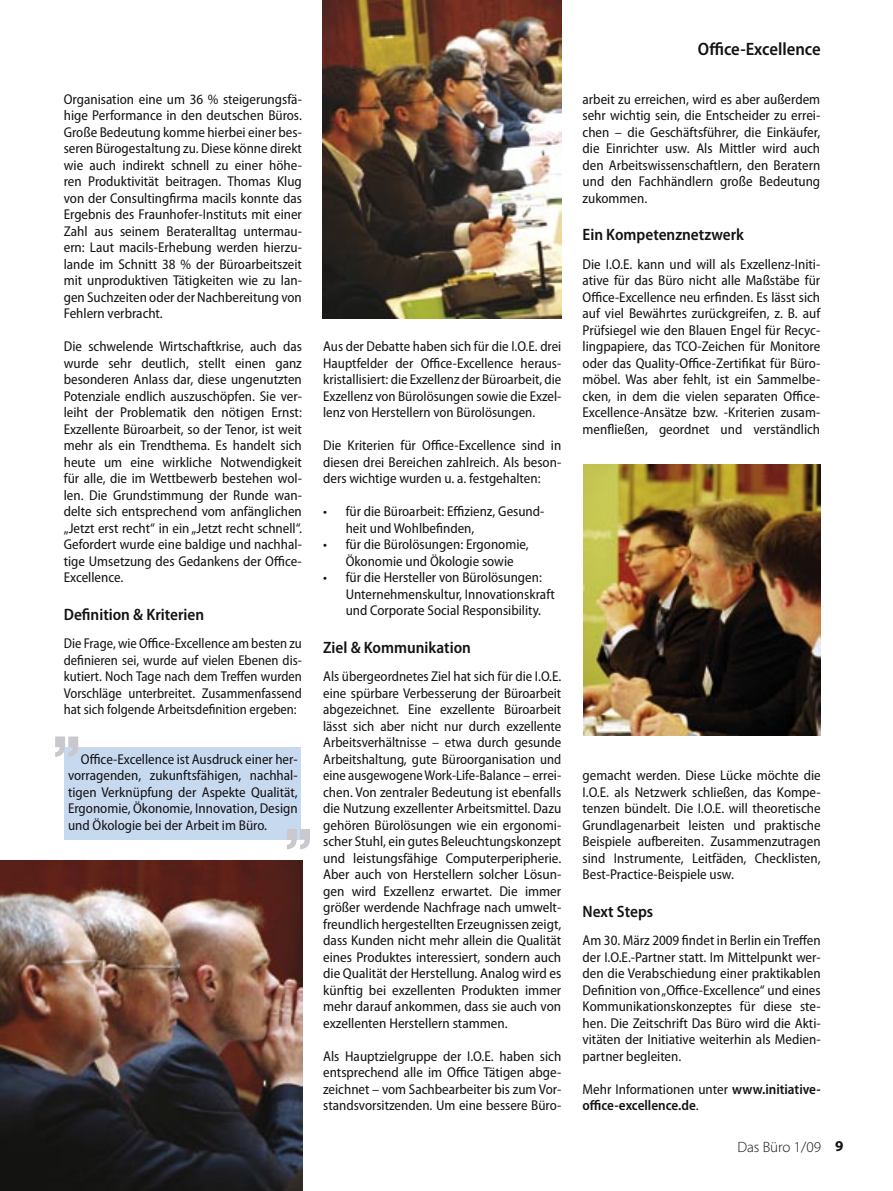
<style>
.page{position:relative;width:893px;height:1191px;background:#fff}
.page>*{position:absolute;margin:0;border:0;box-sizing:border-box;transform-origin:0 0}
.t1{font:900 54px "Helvetica Neue";color:#c9c9cd}
.kolumnenkopf{font:600 semi-condensed 18px "Myriad Pro";color:#141215}
.ZÜ_1{font:600 semi-condensed 16.5px "Myriad Pro";color:#141215}
.t2{font:300 15px "Myriad Pro";color:#141215}
.t3{font:700 15px "Myriad Pro";color:#141215}
.FT_1{font:semi-condensed 14.25px/16.5px "Myriad Pro";color:#141215;text-align:justify}
.FT_1-2{font:600 semi-condensed 14.25px/16.5px "Myriad Pro";color:#141215}
.s1{font-weight:400}
</style>
<div class="page">
<div style="left:65px;top:747px;width:236px;height:92px;background:#c7d9ef"></div>
<img style="left:0;top:860px;width:303px;height:331px">
<img style="left:583px;top:465px;width:238px;height:270px">
<img style="left:322px;top:0;width:239px;height:318px">
<p class="FT_1" style="left:64px;top:90px;width:240px">Organisation eine um 36 % steigerungsfä&shy;hige Performance in den deutschen Büros.<br>Große Bedeutung komme hierbei einer bes&shy;seren Bürogestaltung zu. Diese könne direkt wie auch indirekt schnell zu einer höhe&shy;ren Produktivität beitragen. Thomas Klug von der Consultingfirma macils konnte das Ergebnis des Fraunhofer-Instituts mit einer Zahl aus seinem Berateralltag untermau&shy;ern: Laut macils-Erhebung werden hierzu&shy;lande im Schnitt 38 % der Büroarbeitszeit mit unproduktiven Tätigkeiten wie zu lan&shy;gen Suchzeiten oder der Nachbereitung von Fehlern verbracht.</p>
<p class="FT_1" style="left:64px;top:338px;width:240px">Die schwelende Wirtschaftkrise, auch das wurde sehr deutlich, stellt einen ganz besonderen Anlass dar, diese ungenutzten Potenziale endlich auszuschöpfen. Sie ver&shy;leiht der Problematik den nötigen Ernst:<br>Exzellente Büroarbeit, so der Tenor, ist weit mehr als ein Trendthema. Es handelt sich heute um eine wirkliche Notwendigkeit für alle, die im Wettbewerb bestehen wol&shy;len. Die Grundstimmung der Runde wan&shy;delte sich entsprechend vom anfänglichen „Jetzt erst recht“ in ein „Jetzt recht schnell“.<br>Gefordert wurde eine baldige und nachhal&shy;tige Umsetzung des Gedankens der Office-Excellence.</p>
<p class="ZÜ_1" style="left:64px;top:604px;width:142px">Definition &amp; Kriterien</p>
<p class="FT_1" style="left:64px;top:635px;width:240px">Die Frage, wie Office-Excellence am besten zu definieren sei, wurde auf vielen Ebenen dis&shy;kutiert. Noch Tage nach dem Treffen wurden Vorschläge unterbreitet. Zusammenfassend hat sich folgende Arbeitsdefinition ergeben:</p>
<p class="FT_1" style="left:68px;top:750px;width:231px;text-indent:13px">Office-Excellence ist Ausdruck einer her&shy;vorragenden, zukunftsfähigen, nachhal&shy;tigen Verknüpfung der Aspekte Qualität, Ergonomie, Ökonomie, Innovation, Design und Ökologie bei der Arbeit im Büro.</p>
<p class="t1" style="left:53px;top:695px;width:30px">„</p>
<p class="t1" style="left:284px;top:788px;width:30px">„</p>
<p class="FT_1" style="left:323px;top:338px;width:240px">Aus der Debatte haben sich für die I.O.E. drei Hauptfelder der Office-Excellence heraus&shy;kristallisiert: die Exzellenz der Büroarbeit, die Exzellenz von Bürolösungen sowie die Exzel&shy;lenz von Herstellern von Bürolösungen.</p>
<p class="FT_1" style="left:323px;top:437px;width:240px">Die Kriterien für Office-Excellence sind in diesen drei Bereichen zahlreich. Als beson&shy;ders wichtige wurden u. a. festgehalten:</p>
<p class="FT_1" style="left:346px;top:503px;width:200px;text-indent:-23px">• für die Büroarbeit: Effizienz, Gesund&shy;heit und Wohlbefinden,</p>
<p class="FT_1" style="left:323px;top:536px;width:207px;text-align:center">• für die Bürolösungen: Ergonomie,<br>Ökonomie und Ökologie sowie</p>
<p class="FT_1" style="left:346px;top:569px;width:211px;text-align:left;text-indent:-23px">• für die Hersteller von Bürolösungen:<br>Unternehmenskultur, Innovationskraft und Corporate Social Responsibility.</p>
<p class="ZÜ_1" style="left:323px;top:637px;width:149px">Ziel &amp; Kommunikation</p>
<p class="FT_1" style="left:323px;top:668px;width:240px">Als übergeordnetes Ziel hat sich für die I.O.E. eine spürbare Verbesserung der Büroarbeit abgezeichnet. Eine exzellente Büroarbeit lässt sich aber nicht nur durch exzellente Arbeitsverhältnisse – etwa durch gesunde Arbeitshaltung, gute Büroorganisation und eine ausgewogene Work-Life-Balance – errei&shy;chen. Von zentraler Bedeutung ist ebenfalls die Nutzung exzellenter Arbeitsmittel. Dazu gehören Bürolösungen wie ein ergonomi&shy;scher Stuhl, ein gutes Beleuchtungskonzept und leistungsfähige Computerperipherie.<br>Aber auch von Herstellern solcher Lösun&shy;gen wird Exzellenz erwartet. Die immer größer werdende Nachfrage nach umwelt&shy;freundlich hergestellten Erzeugnissen zeigt, dass Kunden nicht mehr allein die Qualität eines Produktes interessiert, sondern auch die Qualität der Herstellung. Analog wird es künftig bei exzellenten Produkten immer mehr darauf ankommen, dass sie auch von exzellenten Herstellern stammen.</p>
<p class="FT_1" style="left:323px;top:1047px;width:240px">Als Hauptzielgruppe der I.O.E. haben sich entsprechend alle im Office Tätigen abge&shy;zeichnet – vom Sachbearbeiter bis zum Vor&shy;standsvorsitzenden. Um eine bessere Büro-</p>
<p class="kolumnenkopf" style="left:698px;top:38px;width:125px">Office-Excellence</p>
<p class="FT_1" style="left:583px;top:90px;width:239px">arbeit zu erreichen, wird es aber außerdem sehr wichtig sein, die Entscheider zu errei&shy;chen – die Geschäftsführer, die Einkäufer, die Einrichter usw. Als Mittler wird auch den Arbeitswissenschaftlern, den Beratern und den Fachhändlern große Bedeutung zukommen.</p>
<p class="ZÜ_1" style="left:583px;top:224px;width:163px">Ein Kompetenznetzwerk</p>
<p class="FT_1" style="left:583px;top:255px;width:239px">Die I.O.E. kann und will als Exzellenz-Initi&shy;ative für das Büro nicht alle Maßstäbe für Office-Excellence neu erfinden. Es lässt sich auf viel Bewährtes zurückgreifen, z. B. auf Prüfsiegel wie den Blauen Engel für Recyc&shy;lingpapiere, das TCO-Zeichen für Monitore oder das Quality-Office-Zertifikat für Büro&shy;möbel. Was aber fehlt, ist ein Sammelbe&shy;cken, in dem die vielen separaten Office-Excellence-Ansätze bzw. -Kriterien zusam&shy;menfließen, geordnet und verständlich</p>
<p class="FT_1" style="left:583px;top:767px;width:240px">gemacht werden. Diese Lücke möchte die I.O.E. als Netzwerk schließen, das Kompe&shy;tenzen bündelt. Die I.O.E. will theoretische Grundlagenarbeit leisten und praktische Beispiele aufbereiten. Zusammenzutragen sind Instrumente, Leitfäden, Checklisten, Best-Practice-Beispiele usw.</p>
<p class="ZÜ_1" style="left:583px;top:901px;width:72px">Next Steps</p>
<p class="FT_1" style="left:583px;top:932px;width:240px">Am 30. März 2009 findet in Berlin ein Treffen der I.O.E.-Partner statt. Im Mittelpunkt wer&shy;den die Verabschiedung einer praktikablen Definition von „Office-Excellence“ und eines Kommunikationskonzeptes für diese ste&shy;hen. Die Zeitschrift Das Büro wird die Akti&shy;vitäten der Initiative weiterhin als Medien&shy;partner begleiten.</p>
<p class="FT_1-2" style="left:583px;top:1080px;width:240px"><span class="s1">Mehr Informationen unter</span> www.initiative&shy;office-excellence.de<span class="s1">.</span></p>
<p class="t2" style="left:737px;top:1138px;width:85px">Das Büro 1/09</p>
<p class="t3" style="left:835px;top:1137px;width:10px">9</p>
</div>
